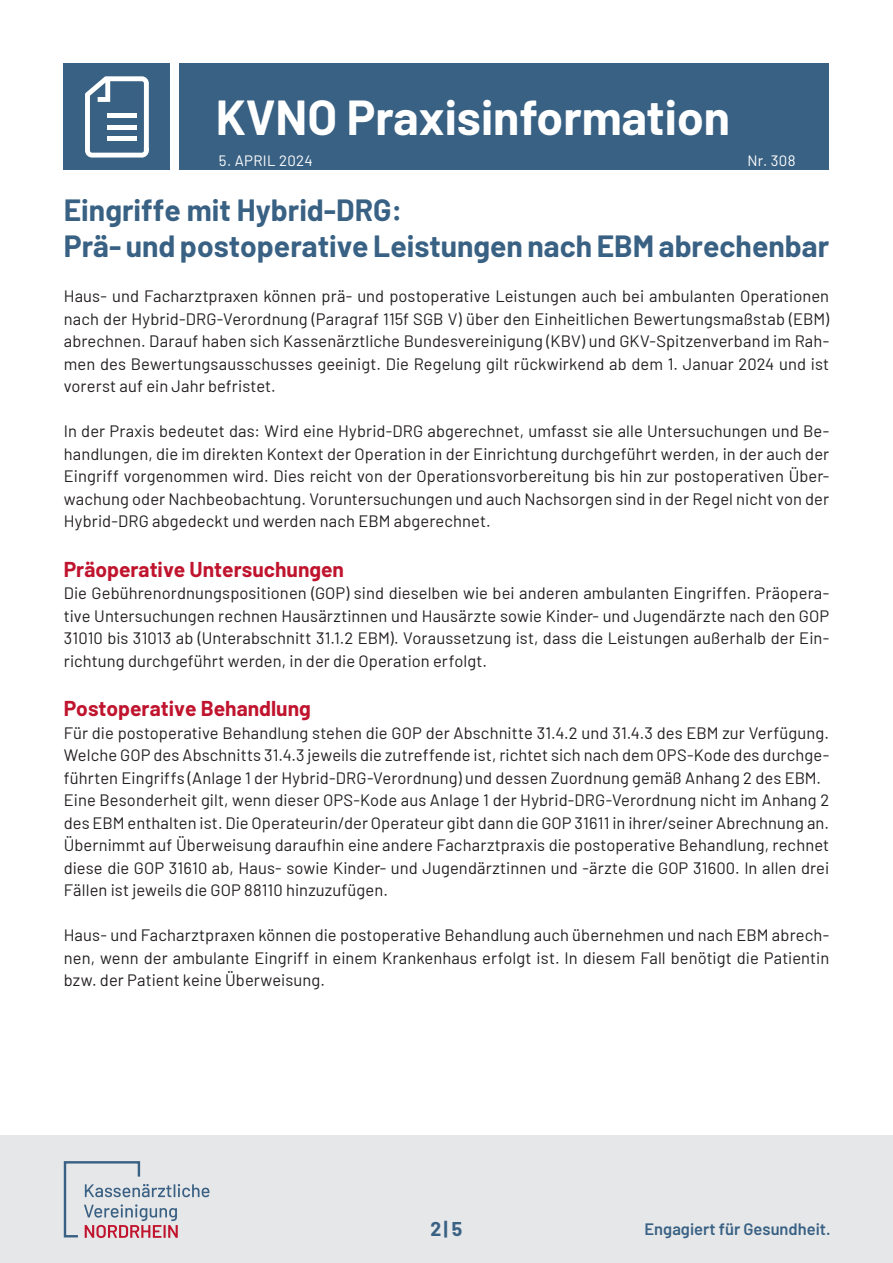
<style>
.page{position:relative;width:893px;height:1263px;background:#fff}
.page>*{position:absolute;margin:0;border:0;box-sizing:border-box;transform-origin:0 0}
.t1{font:700 48px "Barlow";color:#fff}
._3_0_-_Numerische_Aufzählung{font:700 30px "Barlow";color:#396184}
._3_0_-_Numerische_Aufzählung-2{font:700 21px "Barlow";color:#c0142e}
.t2{font:700 19.5px "Barlow";color:#396184}
._3_0_-_Numerische_Aufzählung-3{font:16.5px/22.5px "Barlow";letter-spacing:.005em;color:#231f20;text-align:justify}
.t3{font:600 16.5px "Barlow";color:#396184}
.t4{font:15px "Barlow";letter-spacing:.02em;color:#fff}
</style>
<div class="page">
<div style="left:180px;top:64px;width:649px;height:106px;background:#396184"></div>
<div style="left:64px;top:64px;width:106px;height:106px;background:#396184"></div>
<svg style="left:85px;top:76px;width:64px;height:82px"></svg>
<div style="left:107px;top:113px;width:30px;height:5px;background:#fff"></div>
<div style="left:107px;top:125px;width:30px;height:5px;background:#fff"></div>
<div style="left:107px;top:136px;width:30px;height:5px;background:#fff"></div>
<div style="left:0;top:1135px;width:893px;height:128px;background:#e6e7e9"></div>
<svg style="left:64px;top:1161px;width:145px;height:77px"></svg>
<h1 class="t1" style="left:216px;top:82px;width:516px">KVNO Praxisinformation</h1>
<p class="t4" style="left:219px;top:149px;width:95px">5. APRIL 2024</p>
<p class="t4" style="left:747px;top:149px;width:50px">Nr. 308</p>
<p class="_3_0_-_Numerische_Aufzählung" style="left:64px;top:188px;width:340px">Eingriffe mit Hybrid-DRG:</p>
<p class="_3_0_-_Numerische_Aufzählung" style="left:64px;top:224px;width:767px">Prä- und postoperative Leistungen nach EBM abrechenbar</p>
<p class="_3_0_-_Numerische_Aufzählung-3" style="left:64px;top:284px;width:767px">Haus- und Facharztpraxen können prä- und postoperative Leistungen auch bei ambulanten Operationen nach der Hybrid-DRG-Verordnung (Paragraf 115f SGB V) über den Einheitlichen Bewertungsmaßstab (EBM) abrechnen. Darauf haben sich Kassenärztliche Bundesvereinigung (KBV) und GKV-Spitzenverband im Rah&shy;men des Bewertungsausschusses geeinigt. Die Regelung gilt rückwirkend ab dem 1. Januar 2024 und ist vorerst auf ein Jahr befristet.</p>
<p class="_3_0_-_Numerische_Aufzählung-3" style="left:64px;top:419px;width:767px">In der Praxis bedeutet das: Wird eine Hybrid-DRG abgerechnet, umfasst sie alle Untersuchungen und Be&shy;handlungen, die im direkten Kontext der Operation in der Einrichtung durchgeführt werden, in der auch der Eingriff vorgenommen wird. Dies reicht von der Operationsvorbereitung bis hin zur postoperativen Über&shy;wachung oder Nachbeobachtung. Voruntersuchungen und auch Nachsorgen sind in der Regel nicht von der Hybrid-DRG abgedeckt und werden nach EBM abgerechnet.</p>
<p class="_3_0_-_Numerische_Aufzählung-2" style="left:64px;top:554px;width:282px">Präoperative Untersuchungen</p>
<p class="_3_0_-_Numerische_Aufzählung-3" style="left:64px;top:581px;width:767px">Die Gebührenordnungspositionen (GOP) sind dieselben wie bei anderen ambulanten Eingriffen. Präopera&shy;tive Untersuchungen rechnen Hausärztinnen und Hausärzte sowie Kinder- und Jugendärzte nach den GOP 31010 bis 31013 ab (Unterabschnitt 31.1.2 EBM). Voraussetzung ist, dass die Leistungen außerhalb der Ein&shy;richtung durchgeführt werden, in der die Operation erfolgt.</p>
<p class="_3_0_-_Numerische_Aufzählung-2" style="left:64px;top:693px;width:249px">Postoperative Behandlung</p>
<p class="_3_0_-_Numerische_Aufzählung-3" style="left:64px;top:720px;width:767px">Für die postoperative Behandlung stehen die GOP der Abschnitte 31.4.2 und 31.4.3 des EBM zur Verfügung.<br>Welche GOP des Abschnitts 31.4.3 jeweils die zutreffende ist, richtet sich nach dem OPS-Kode des durchge&shy;führten Eingriffs (Anlage 1 der Hybrid-DRG-Verordnung) und dessen Zuordnung gemäß Anhang 2 des EBM.</p>
<p class="_3_0_-_Numerische_Aufzählung-3" style="left:64px;top:788px;width:767px">Eine Besonderheit gilt, wenn dieser OPS-Kode aus Anlage 1 der Hybrid-DRG-Verordnung nicht im Anhang 2 des EBM enthalten ist. Die Operateurin/der Operateur gibt dann die GOP 31611 in ihrer/seiner Abrechnung an.<br>Übernimmt auf Überweisung daraufhin eine andere Facharztpraxis die postoperative Behandlung, rechnet diese die GOP 31610 ab, Haus- sowie Kinder- und Jugendärztinnen und -ärzte die GOP 31600. In allen drei Fällen ist jeweils die GOP 88110 hinzuzufügen.</p>
<p class="_3_0_-_Numerische_Aufzählung-3" style="left:64px;top:923px;width:767px">Haus- und Facharztpraxen können die postoperative Behandlung auch übernehmen und nach EBM abrech&shy;nen, wenn der ambulante Eingriff in einem Krankenhaus erfolgt ist. In diesem Fall benötigt die Patientin bzw. der Patient keine Überweisung.</p>
<p class="t2" style="left:431px;top:1214px;width:33px">2| 5</p>
<p class="t3" style="left:645px;top:1217px;width:188px">Engagiert für Gesundheit.</p>
</div>
